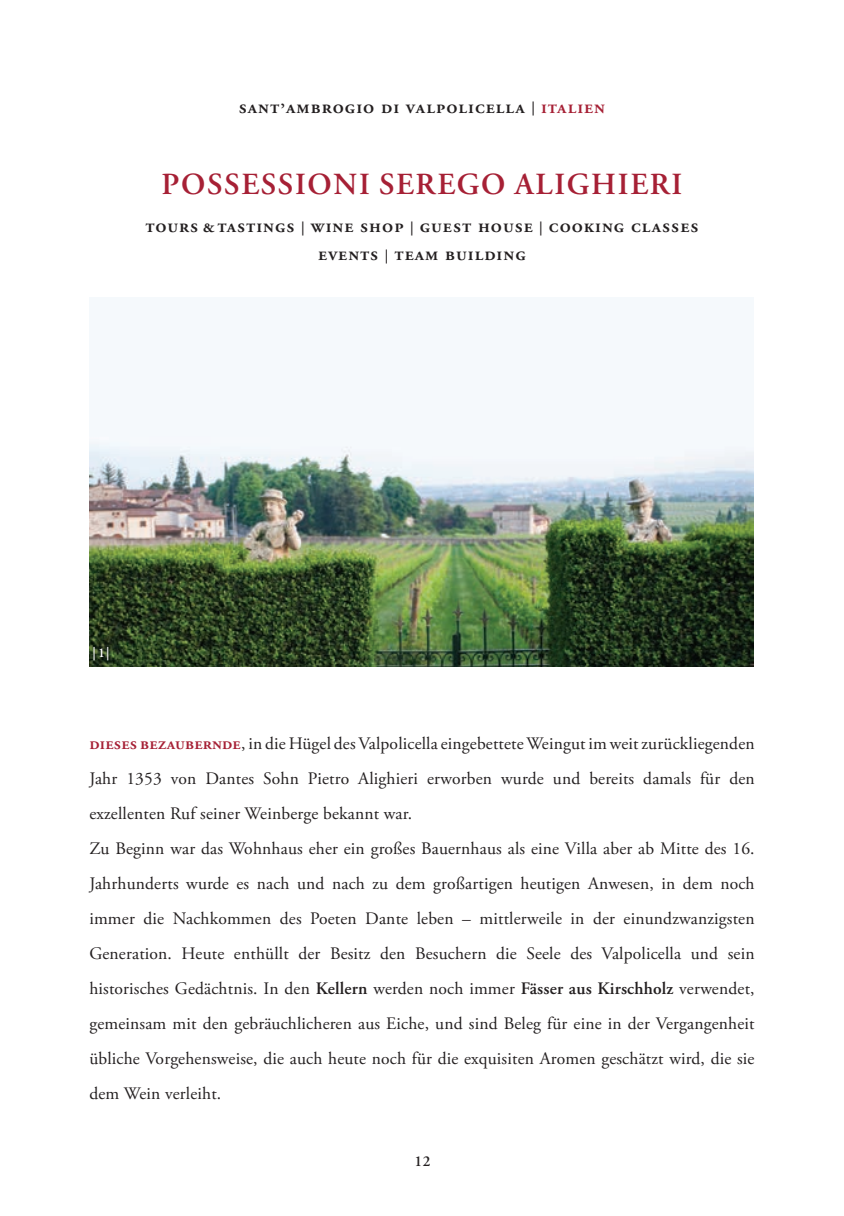
<style>
.page{position:relative;width:844px;height:1216px;background:#fff}
.page>*{position:absolute;margin:0;border:0;box-sizing:border-box;transform-origin:0 0}
.t1{font:600 30.62px "Adobe Garamond Pro";letter-spacing:.055em;color:#a62035}
.t2{font:600 19.25px/28px "Adobe Garamond Pro";letter-spacing:.05em;color:#231f20;text-align:center}
.t3{font:17.5px/35px "Adobe Garamond Pro";letter-spacing:.005em;color:#231f20}
.t4{font:600 15.05px "Adobe Garamond Pro";color:#231f20}
.t5{font:600 13.47px "Adobe Garamond Pro";color:#fff}
.s1{font-size:14px}
.s2{color:#a62035}
.s3{font-weight:600;color:#a62035}
.s4{font-weight:600}
</style>
<div class="page">
<img style="left:90px;top:441px;width:663px;height:225px">
<p class="t2" style="left:239px;top:93px;width:368px">sant’ambrogio di valpolicella <span class="s1">|</span> <span class="s2">italien</span></p>
<h1 class="t1" style="left:161px;top:166px;width:522px">POSSESSIONI SEREGO ALIGHIERI</h1>
<p class="t2" style="left:145px;top:212px;width:554px">tours &amp; tastings <span class="s1">|</span> wine shop <span class="s1">|</span> guest house <span class="s1">|</span> cooking classes events <span class="s1">|</span> team building</p>
<p class="t5" style="left:93px;top:645px;width:18px">|1|</p>
<p class="t3" style="left:89px;top:726px;width:666px"><span class="s3">dieses bezaubernde</span>, in die Hügel des Valpolicella eingebettete Weingut im weit zurückliegenden Jahr 1353 von Dantes Sohn Pietro Alighieri erworben wurde und bereits damals für den exzellenten Ruf seiner Weinberge bekannt war.<br>Zu Beginn war das Wohnhaus eher ein großes Bauernhaus als eine Villa aber ab Mitte des 16.<br>Jahrhunderts wurde es nach und nach zu dem großartigen heutigen Anwesen, in dem noch immer die Nachkommen des Poeten Dante leben – mittlerweile in der einundzwanzigsten Generation. Heute enthüllt der Besitz den Besuchern die Seele des Valpolicella und sein historisches Gedächtnis. In den <span class="s4">Kellern</span> werden noch immer <span class="s4">Fässer aus Kirschholz</span> verwendet, gemeinsam mit den gebräuchlicheren aus Eiche, und sind Beleg für eine in der Vergangenheit übliche Vorgehensweise, die auch heute noch für die exquisiten Aromen geschätzt wird, die sie dem Wein verleiht.</p>
<p class="t4" style="left:414px;top:1152px;width:18px">12</p>
</div>
